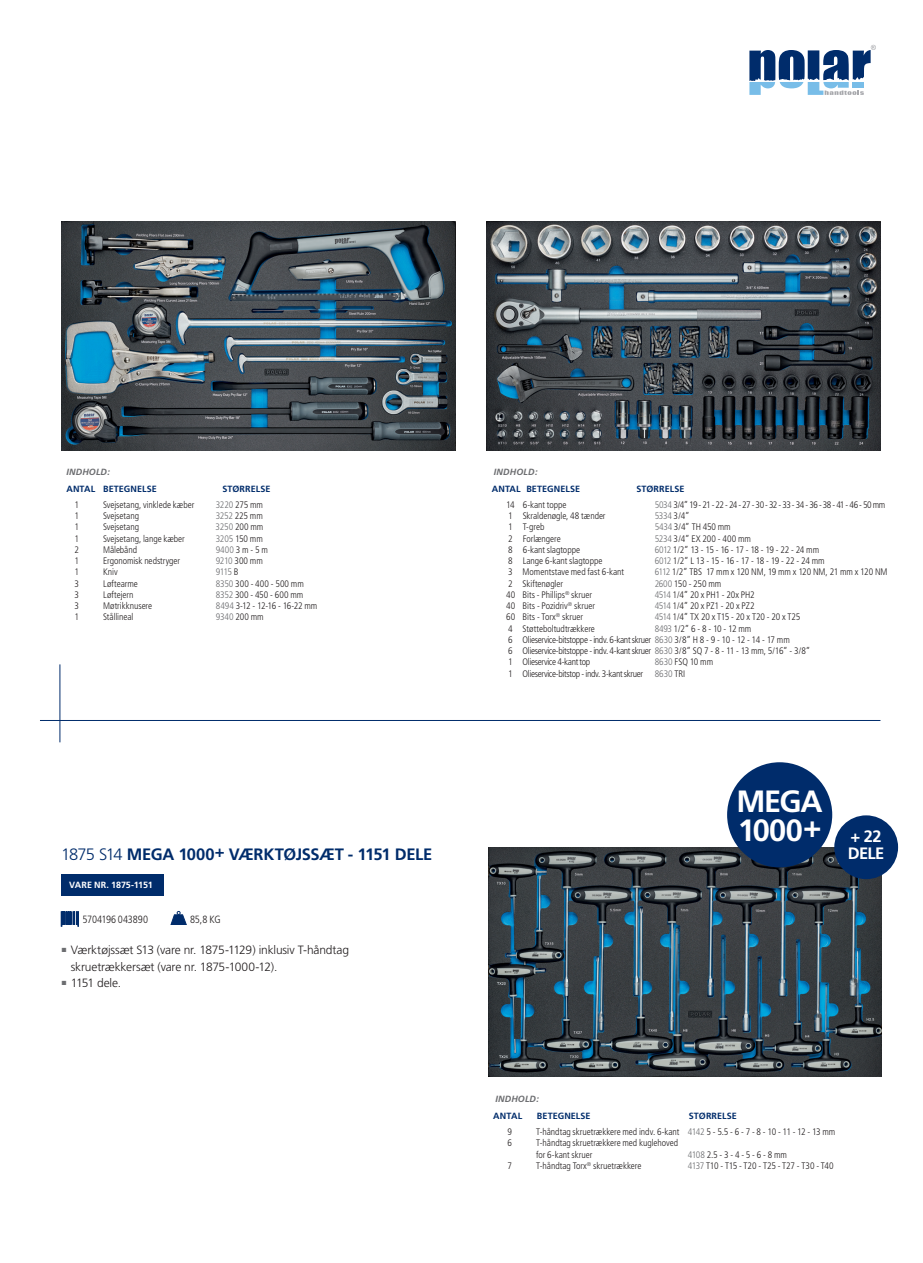
<style>
.page{position:relative;width:923px;height:1263px;background:#fff}
.page>*{position:absolute;margin:0;border:0;box-sizing:border-box;transform-origin:0 0}
.t1{font:700 30.75px/29.7px "Frutiger";letter-spacing:-.04em;color:#fff}
.t2{font:700 16.5px "Frutiger";letter-spacing:-.02em;color:#002c6b}
.t3{font:700 16.5px/17.1px "Frutiger";letter-spacing:-.035em;color:#fff}
.t4{font:300 12px/16.5px "Frutiger";letter-spacing:-.015em;color:#231f20}
.t5{font:300 12px "Frutiger";letter-spacing:-.04em;color:#231f20}
.t6{font:300 condensed 10.5px "Frutiger";letter-spacing:-.015em;color:#231f20}
.t7{font:300 condensed 9.45px/11.2px "Frutiger";letter-spacing:-.01em;color:#231f20}
.t8{font:300 condensed 9.45px/11.2px "Frutiger";letter-spacing:-.035em;color:#231f20}
.t9{font:300 condensed 9.45px/11.2px "Frutiger";letter-spacing:-.03em;color:#231f20}
.t10{font:300 condensed 9.45px "Frutiger";letter-spacing:-.045em;color:#231f20}
.t11{font:300 condensed 9.45px "Frutiger";letter-spacing:-.05em;color:#231f20}
.t12{font:300 condensed 9.45px "Frutiger";letter-spacing:-.04em;color:#6c6d70}
.t13{font:700 9px "Frutiger";letter-spacing:.01em;color:#002c6b}
.t14{font:italic 700 9px "Frutiger";letter-spacing:.01em;color:#6c6d70}
.t15{font:700 9px "Frutiger";letter-spacing:-.015em;color:#fff}
.s1{color:#6c6d70}
.s2{color:#231f20}
.s3{font-weight:300}
</style>
<div class="page">
<img style="left:61px;top:221px;width:394px;height:229px">
<img style="left:487px;top:221px;width:393px;height:229px">
<img style="left:488px;top:847px;width:394px;height:229px">
<svg style="left:749px;top:45px;width:127px;height:50px"></svg>
<hr style="left:60px;top:664px;width:1px;height:78px;background:#002c6b">
<hr style="left:40px;top:720px;width:840px;height:1px;background:#002c6b">
<svg style="left:170px;top:910px;width:17px;height:15px"></svg>
<svg style="left:61px;top:912px;width:18px;height:14px"></svg>
<div style="left:834px;top:815px;width:64px;height:64px;background:#002c6b;border-radius:50%"></div>
<div style="left:727px;top:762px;width:105px;height:105px;background:#002c6b;border-radius:50%"></div>
<div style="left:61px;top:875px;width:102px;height:21px;background:#002c6b"></div>
<p class="t14" style="left:66px;top:466px;width:45px">INDHOLD:</p>
<p class="t14" style="left:494px;top:466px;width:45px">INDHOLD:</p>
<p class="t13" style="left:66px;top:483px;width:92px">ANTAL BETEGNELSE</p>
<p class="t13" style="left:222px;top:483px;width:49px">STØRRELSE</p>
<p class="t13" style="left:492px;top:483px;width:90px">ANTAL BETEGNELSE</p>
<p class="t13" style="left:636px;top:483px;width:49px">STØRRELSE</p>
<p class="t7" style="left:75px;top:499px;width:6px">1</p>
<p class="t7" style="left:103px;top:499px;width:93px">Svejsetang, vinklede kæber</p>
<p class="t7" style="left:216px;top:499px;width:49px"><span class="s1">3220</span> 275 mm</p>
<p class="t7" style="left:75px;top:510px;width:6px">1</p>
<p class="t7" style="left:103px;top:510px;width:37px">Svejsetang</p>
<p class="t7" style="left:216px;top:510px;width:49px"><span class="s1">3252</span> 225 mm</p>
<p class="t7" style="left:75px;top:522px;width:6px">1</p>
<p class="t7" style="left:103px;top:522px;width:37px">Svejsetang</p>
<p class="t7" style="left:216px;top:522px;width:49px"><span class="s1">3250</span> 200 mm</p>
<p class="t7" style="left:75px;top:533px;width:6px">1</p>
<p class="t7" style="left:103px;top:533px;width:83px">Svejsetang, lange kæber</p>
<p class="t7" style="left:216px;top:533px;width:49px"><span class="s1">3205</span> 150 mm</p>
<p class="t7" style="left:75px;top:544px;width:6px">2</p>
<p class="t7" style="left:103px;top:544px;width:36px">Målebånd</p>
<p class="t7" style="left:216px;top:544px;width:54px"><span class="s1">9400</span> 3 m - 5 m</p>
<p class="t7" style="left:75px;top:555px;width:6px">1</p>
<p class="t7" style="left:103px;top:555px;width:78px">Ergonomisk nedstryger</p>
<p class="t7" style="left:216px;top:555px;width:49px"><span class="s1">9210</span> 300 mm</p>
<p class="t7" style="left:75px;top:567px;width:6px">1</p>
<p class="t7" style="left:103px;top:567px;width:16px">Kniv</p>
<p class="t12" style="left:216px;top:567px;width:24px">9115 <span class="s2">B</span></p>
<p class="t7" style="left:75px;top:578px;width:6px">3</p>
<p class="t7" style="left:103px;top:578px;width:36px">Løftearme</p>
<p class="t7" style="left:216px;top:578px;width:90px"><span class="s1">8350</span> 300 - 400 - 500 mm</p>
<p class="t7" style="left:75px;top:589px;width:6px">3</p>
<p class="t7" style="left:103px;top:589px;width:32px">Løftejern</p>
<p class="t7" style="left:216px;top:589px;width:89px"><span class="s1">8352</span> 300 - 450 - 600 mm</p>
<p class="t7" style="left:75px;top:600px;width:6px">3</p>
<p class="t7" style="left:103px;top:600px;width:51px">Møtrikknusere</p>
<p class="t7" style="left:216px;top:600px;width:103px"><span class="s1">8494</span> 3-12 - 12-16 - 16-22 mm</p>
<p class="t7" style="left:75px;top:611px;width:6px">1</p>
<p class="t7" style="left:103px;top:611px;width:32px">Stållineal</p>
<p class="t7" style="left:216px;top:611px;width:50px"><span class="s1">9340</span> 200 mm</p>
<h2 class="t2" style="left:61px;top:844px;width:373px"><span class="s3">1875 S14</span> MEGA 1000+ VÆRKTØJSSÆT - 1151 DELE</h2>
<p class="t15" style="left:69px;top:880px;width:85px">VARE NR. 1875-1151</p>
<p class="t6" style="left:82px;top:913px;width:67px">5704196 043890</p>
<p class="t6" style="left:190px;top:913px;width:32px">85,8 KG</p>
<p class="t4" style="left:71px;top:942px;width:280px;text-indent:-9px"><sup>■</sup> Værktøjssæt S13 (vare nr. 1875-1129) inklusiv T-håndtag skruetrækkersæt (vare nr. 1875-1000-12).</p>
<p class="t5" style="left:62px;top:976px;width:61px"><sup>■</sup> 1151 dele.</p>
<p class="t7" style="left:506px;top:499px;width:62px">14 6-kant toppe</p>
<p class="t11" style="left:655px;top:499px;width:232px"><span class="s1">5034</span> 3/4” 19 - 21 - 22 - 24 - 27 - 30 - 32 - 33 - 34 - 36 - 38 - 41 - 46 - 50 mm</p>
<p class="t7" style="left:508px;top:510px;width:99px">1 Skraldenøgle, 48 tænder</p>
<p class="t12" style="left:655px;top:510px;width:36px">5334 <span class="s2">3/4”</span></p>
<p class="t7" style="left:508px;top:521px;width:38px">1 T-greb</p>
<p class="t7" style="left:655px;top:521px;width:78px"><span class="s1">5434</span> 3/4” TH 450 mm</p>
<p class="t7" style="left:508px;top:533px;width:54px">2 Forlængere</p>
<p class="t7" style="left:655px;top:533px;width:98px"><span class="s1">5234</span> 3/4” EX 200 - 400 mm</p>
<p class="t7" style="left:508px;top:544px;width:73px">8 6-kant slagtoppe</p>
<p class="t10" style="left:654px;top:544px;width:166px"><span class="s1">6012</span> 1/2” 13 - 15 - 16 - 17 - 18 - 19 - 22 - 24 mm</p>
<p class="t7" style="left:508px;top:555px;width:96px">8 Lange 6-kant slagtoppe</p>
<p class="t10" style="left:654px;top:555px;width:171px"><span class="s1">6012</span> 1/2” L 13 - 15 - 16 - 17 - 18 - 19 - 22 - 24 mm</p>
<p class="t7" style="left:508px;top:566px;width:117px">3 Momentstave med fast 6-kant</p>
<p class="t7" style="left:654px;top:566px;width:234px"><span class="s1">6112</span> 1/2” TBS 17 mm x 120 NM, 19 mm x 120 NM, 21 mm x 120 NM</p>
<p class="t7" style="left:508px;top:578px;width:56px">2 Skiftenøgler</p>
<p class="t7" style="left:654px;top:578px;width:68px"><span class="s1">2600</span> 150 - 250 mm</p>
<p class="t7" style="left:506px;top:589px;width:87px">40 Bits - Phillips<sup>®</sup> skruer</p>
<p class="t7" style="left:654px;top:589px;width:102px"><span class="s1">4514</span> 1/4” 20 x PH1 - 20x PH2</p>
<p class="t7" style="left:506px;top:600px;width:90px">40 Bits - Pozidriv<sup>®</sup> skruer</p>
<p class="t7" style="left:654px;top:600px;width:101px"><span class="s1">4514</span> 1/4” 20 x PZ1 - 20 x PZ2</p>
<p class="t7" style="left:506px;top:612px;width:78px">60 Bits - Torx<sup>®</sup> skruer</p>
<p class="t7" style="left:654px;top:612px;width:147px"><span class="s1">4514</span> 1/4” TX 20 x T15 - 20 x T20 - 20 x T25</p>
<p class="t7" style="left:508px;top:623px;width:88px">4 Støtteboltudtrækkere</p>
<p class="t8" style="left:508px;top:623px;width:304px;text-indent:146px"><span class="s1">8493</span> 1/2” 6 - 8 - 10 - 12 mm<br>6 Olieservice-bitstoppe - indv. 6-kant skruer <span class="s1">8630</span> 3/8” H 8 - 9 - 10 - 12 - 14 - 17 mm<br>6 Olieservice-bitstoppe - indv. 4-kant skruer <span class="s1">8630</span> 3/8” SQ 7 - 8 - 11 - 13 mm, 5/16” - 3/8” 1 Olieservice 4-kant top</p>
<p class="t9" style="left:508px;top:657px;width:206px;text-indent:146px"><span class="s1">8630</span> FSQ 10 mm<br>1 Olieservice-bitstop - indv. 3-kant skruer <span class="s1">8630</span> TRI</p>
<h1 class="t1" style="left:736px;top:786px;width:88px">MEGA<br>1000+</h1>
<h2 class="t3" style="left:847px;top:827px;width:38px">+ 22<br>DELE</h2>
<p class="t14" style="left:495px;top:1093px;width:45px">INDHOLD:</p>
<p class="t13" style="left:493px;top:1110px;width:30px">ANTAL</p>
<p class="t13" style="left:537px;top:1110px;width:55px">BETEGNELSE</p>
<p class="t13" style="left:689px;top:1110px;width:49px">STØRRELSE</p>
<p class="t7" style="left:507px;top:1126px;width:6px">9</p>
<p class="t7" style="left:536px;top:1126px;width:301px">T-håndtag skruetrækkere med indv. 6-kant <span class="s1">4142</span> 5 - 5.5 - 6 - 7 - 8 - 10 - 11 - 12 - 13 mm</p>
<p class="t7" style="left:507px;top:1137px;width:6px">6</p>
<p class="t7" style="left:536px;top:1137px;width:143px">T-håndtag skruetrækkere med kuglehoved for 6-kant skruer</p>
<p class="t7" style="left:687px;top:1149px;width:101px"><span class="s1">4108</span> 2.5 - 3 - 4 - 5 - 6 - 8 mm</p>
<p class="t7" style="left:507px;top:1160px;width:6px">7</p>
<p class="t7" style="left:536px;top:1160px;width:107px">T-håndtag Torx<sup>®</sup> skruetrækkere</p>
<p class="t9" style="left:687px;top:1160px;width:147px"><span class="s1">4137</span> T10 - T15 - T20 - T25 - T27 - T30 - T40</p>
</div>
